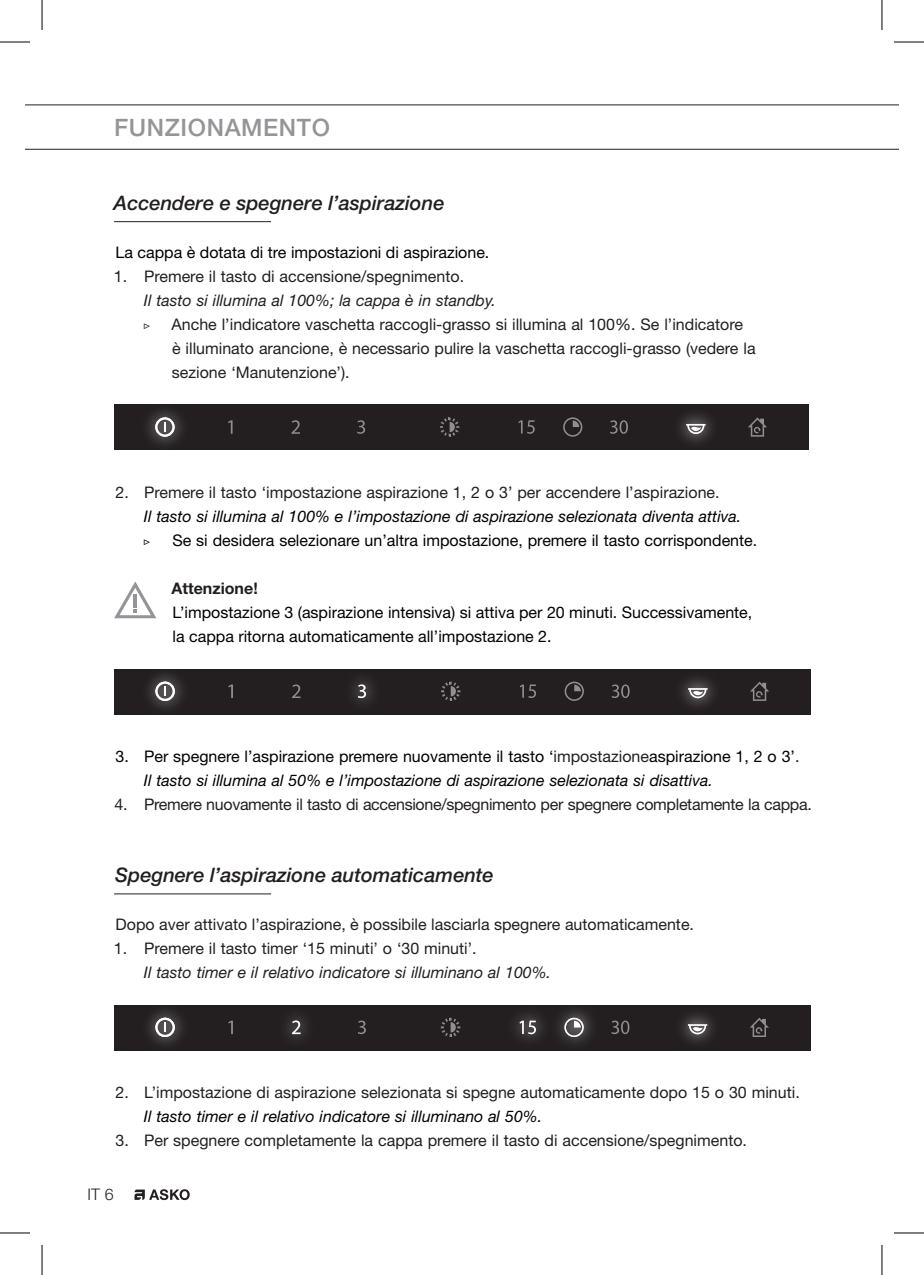
<style>
.page{position:relative;width:924px;height:1275px;background:#fff}
.page>*{position:absolute;margin:0;border:0;box-sizing:border-box;transform-origin:0 0}
.t1{font:500 24px "Helvetica Neue";letter-spacing:.025em;color:#939598}
.t2{font:italic 500 20px "Helvetica Neue";color:#231f20}
.t3{font:16px/24px "Helvetica Neue";color:#231f20}
.t4{font:italic 16px/24px "Helvetica Neue";color:#000}
.t5{font:16px/24px "Helvetica Neue";color:#000}
.t6{font:italic 16px "Helvetica Neue";color:#231f20}
.t7{font:16px "Helvetica Neue";letter-spacing:-.02em;color:#231f20}
.t8{font:700 16px "Helvetica Neue";color:#231f20}
.t9{font:300 16px "Helvetica Neue";color:#231f20}
.t10{font:16px "Garamond Premr Pro";color:#231f20}
.t11{font:16px "Garamond Premr Pro";color:#000}
.s1{font-style:normal}
.s2{font-style:normal;color:#231f20}
</style>
<div class="page">
<hr style="left:25px;top:104px;width:856px;height:1px;background:#231f20">
<hr style="left:25px;top:149px;width:856px;height:1px;background:#231f20">
<svg style="left:881px;top:104px;width:17px;height:1px"></svg>
<svg style="left:881px;top:149px;width:17px;height:1px"></svg>
<svg style="left:134px;top:1189px;width:56px;height:11px"></svg>
<hr style="left:114px;top:221px;width:157px;height:1px;background:#231f20">
<hr style="left:114px;top:893px;width:157px;height:1px;background:#231f20">
<div style="left:114px;top:405px;width:693px;height:45px;background:#231f20"></div>
<svg style="left:228px;top:420px;width:4px;height:14px"></svg>
<svg style="left:291px;top:420px;width:9px;height:14px"></svg>
<svg style="left:357px;top:420px;width:8px;height:14px"></svg>
<svg style="left:610px;top:420px;width:17px;height:14px"></svg>
<svg style="left:518px;top:420px;width:16px;height:14px"></svg>
<svg style="left:563px;top:417px;width:19px;height:20px"></svg>
<svg style="left:440px;top:417px;width:19px;height:20px"></svg>
<svg style="left:748px;top:417px;width:18px;height:20px"></svg>
<img style="left:147px;top:410px;width:36px;height:35px">
<svg style="left:155px;top:417px;width:19px;height:20px"></svg>
<img style="left:680px;top:414px;width:32px;height:29px">
<svg style="left:686px;top:424px;width:19px;height:10px"></svg>
<div style="left:114px;top:669px;width:696px;height:45px;background:#231f20"></div>
<svg style="left:228px;top:684px;width:5px;height:14px"></svg>
<svg style="left:292px;top:684px;width:8px;height:14px"></svg>
<svg style="left:611px;top:684px;width:18px;height:14px"></svg>
<svg style="left:520px;top:684px;width:16px;height:14px"></svg>
<svg style="left:564px;top:681px;width:19px;height:20px"></svg>
<svg style="left:441px;top:681px;width:19px;height:20px"></svg>
<svg style="left:750px;top:681px;width:18px;height:20px"></svg>
<img style="left:148px;top:674px;width:35px;height:35px">
<svg style="left:155px;top:681px;width:20px;height:20px"></svg>
<img style="left:352px;top:679px;width:22px;height:24px">
<svg style="left:358px;top:684px;width:8px;height:14px"></svg>
<img style="left:682px;top:678px;width:32px;height:29px">
<svg style="left:687px;top:688px;width:20px;height:10px"></svg>
<div style="left:114px;top:1005px;width:695px;height:45px;background:#231f20"></div>
<svg style="left:228px;top:1020px;width:5px;height:14px"></svg>
<svg style="left:358px;top:1020px;width:8px;height:14px"></svg>
<svg style="left:611px;top:1020px;width:18px;height:14px"></svg>
<svg style="left:441px;top:1017px;width:19px;height:20px"></svg>
<svg style="left:750px;top:1018px;width:18px;height:19px"></svg>
<img style="left:148px;top:1010px;width:35px;height:35px">
<svg style="left:155px;top:1017px;width:20px;height:20px"></svg>
<img style="left:286px;top:1016px;width:21px;height:24px">
<svg style="left:292px;top:1020px;width:8px;height:14px"></svg>
<img style="left:514px;top:1014px;width:29px;height:26px">
<svg style="left:519px;top:1020px;width:16px;height:14px"></svg>
<img style="left:558px;top:1010px;width:34px;height:34px">
<svg style="left:564px;top:1017px;width:19px;height:20px"></svg>
<img style="left:681px;top:1014px;width:32px;height:29px">
<svg style="left:687px;top:1024px;width:20px;height:10px"></svg>
<svg style="left:114px;top:581px;width:42px;height:37px"></svg>
<hr style="left:0;top:42px;width:30px;height:1px;background:#000">
<hr style="left:893px;top:42px;width:30px;height:1px;background:#000">
<hr style="left:0;top:1232px;width:30px;height:1px;background:#000">
<hr style="left:893px;top:1232px;width:30px;height:1px;background:#000">
<hr style="left:42px;top:0;width:1px;height:30px;background:#000">
<hr style="left:42px;top:1245px;width:1px;height:30px;background:#000">
<hr style="left:881px;top:0;width:1px;height:30px;background:#000">
<hr style="left:881px;top:1245px;width:1px;height:30px;background:#000">
<h1 class="t1" style="left:114px;top:114px;width:217px">FUNZIONAMENTO</h1>
<p class="t2" style="left:114px;top:191px;width:332px">Accendere e spegnere l’aspirazione</p>
<p class="t5" style="left:116px;top:240px;width:375px">La cappa è dotata di tre impostazioni di aspirazione.</p>
<p class="t3" style="left:114px;top:264px;width:351px">1. Premere il tasto di accensione/spegnimento.</p>
<p class="t6" style="left:144px;top:291px;width:353px">Il tasto si illumina al 100%; la cappa è in standby.</p>
<p class="t10" style="left:143px;top:315px;width:9px">▷</p>
<p class="t3" style="left:171px;top:312px;width:585px">Anche l’indicatore vaschetta raccogli-grasso si illumina al 100%. Se l’indicatore<br>è illuminato arancione, è necessario pulire la vaschetta raccogli-grasso (vedere la sezione ‘Manutenzione’).</p>
<p class="t3" style="left:115px;top:480px;width:605px">2. Premere il tasto ‘impostazione aspirazione 1, 2 o 3’ per accendere l’aspirazione.</p>
<p class="t4" style="left:144px;top:504px;width:598px">Il tasto si illumina al 100% e l’impostazione di aspirazione selezionata diventa attiva.</p>
<p class="t11" style="left:143px;top:531px;width:9px">▷</p>
<p class="t5" style="left:172px;top:528px;width:586px">Se si desidera selezionare un’altra impostazione, premere il tasto corrispondente.</p>
<p class="t8" style="left:171px;top:578px;width:88px">Attenzione!</p>
<p class="t5" style="left:172px;top:600px;width:581px">L’impostazione 3 (aspirazione intensiva) si attiva per 20 minuti. Successivamente, la cappa ritorna automaticamente all’impostazione 2.</p>
<p class="t4" style="left:144px;top:744px;width:656px;text-indent:-28px"><span class="s1">3. Per spegnere l’aspirazione premere nuovamente il tasto ‘</span><span class="s2">impostazione</span><span class="s1">aspirazione 1, 2 o 3’</span><span class="s2">.<br></span>Il tasto si illumina al 50% e l’impostazione di aspirazione selezionata si disattiva.</p>
<p class="t7" style="left:114px;top:795px;width:698px">4. Premere nuovamente il tasto di accensione/spegnimento per spegnere completamente la cappa.</p>
<p class="t2" style="left:115px;top:863px;width:380px">Spegnere l’aspirazione automaticamente</p>
<p class="t3" style="left:116px;top:912px;width:579px">Dopo aver attivato l’aspirazione, è possibile lasciarla spegnere automaticamente.</p>
<p class="t3" style="left:114px;top:936px;width:364px">1. Premere il tasto timer ‘15 minuti’ o ‘30 minuti’.</p>
<p class="t6" style="left:144px;top:963px;width:408px">Il tasto timer e il relativo indicatore si illuminano al 100%.</p>
<p class="t3" style="left:115px;top:1080px;width:685px">2. L’impostazione di aspirazione selezionata si spegne automaticamente dopo 15 o 30 minuti.</p>
<p class="t4" style="left:144px;top:1104px;width:399px">Il tasto timer e il relativo indicatore si illuminano al 50%.</p>
<p class="t3" style="left:115px;top:1128px;width:632px">3. Per spegnere completamente la cappa premere il tasto di accensione/spegnimento.</p>
<p class="t9" style="left:87px;top:1184px;width:28px">IT 6</p>
</div>
